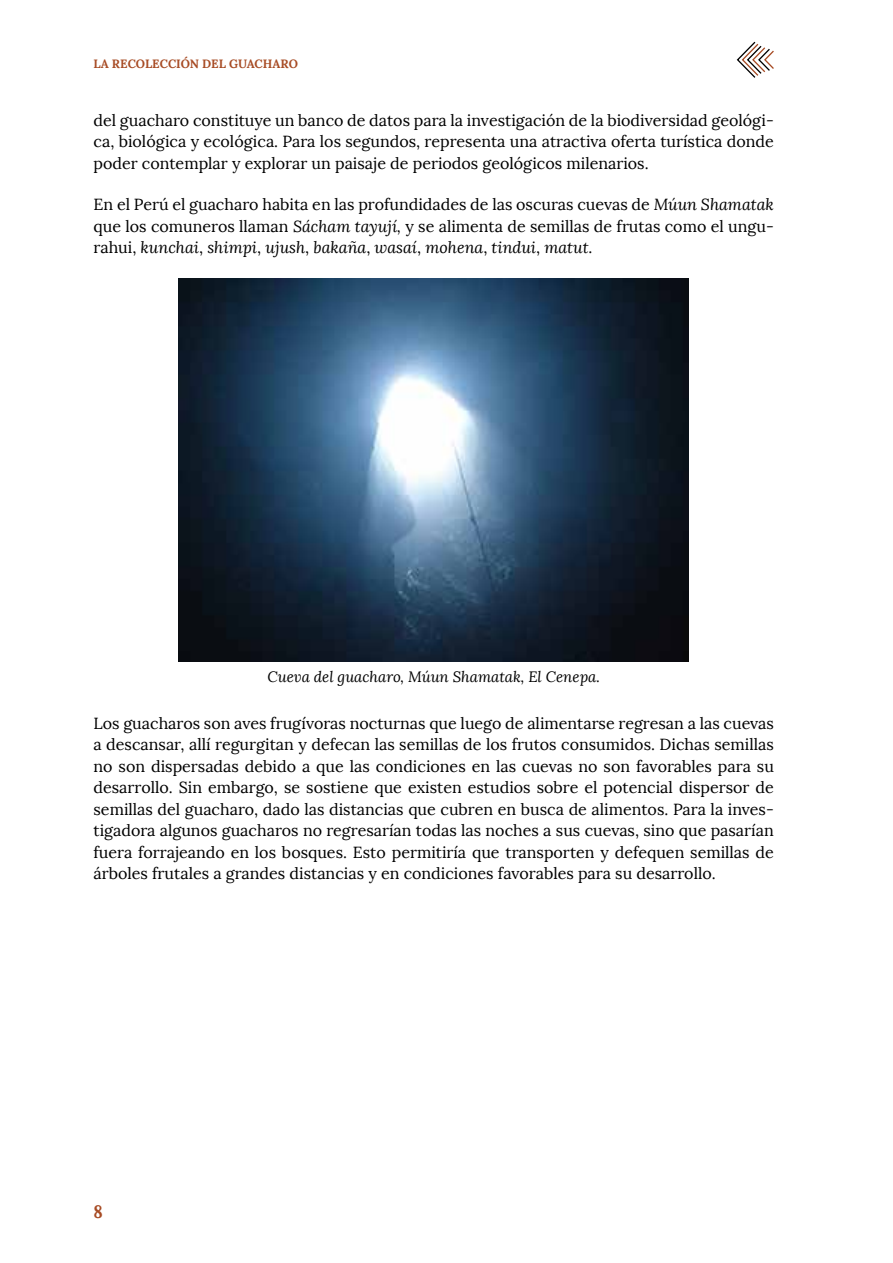
<style>
.page{position:relative;width:893px;height:1263px;background:#fff}
.page>*{position:absolute;margin:0;border:0;box-sizing:border-box;transform-origin:0 0}
.t1{font:700 18px "Lora";color:#a74b24;scale:.9 1}
.t2{font:16.05px/21.5px "Lora";color:#000;text-align:justify}
.t3{font:italic 15px "Lora";color:#000}
.t4{font:700 12px "Lora";color:#a74b24}
.s1{font-style:italic}
</style>
<div class="page">
<svg style="left:736px;top:41px;width:38px;height:37px"></svg>
<img style="left:179px;top:279px;width:510px;height:382px">
<p class="t4" style="left:94px;top:56px;width:206px">LA RECOLECCIÓN DEL GUACHARO</p>
<p class="t2" style="left:94px;top:109px;width:682px">del guacharo constituye un banco de datos para la investigación de la biodiversidad geológi&shy;ca, biológica y ecológica. Para los segundos, representa una atractiva oferta turística donde poder contemplar y explorar un paisaje de periodos geológicos milenarios.</p>
<p class="t2" style="left:94px;top:194px;width:682px">En el Perú el guacharo habita en las profundidades de las oscuras cuevas de <span class="s1">Múun Shamatak </span>que los comuneros llaman <span class="s1">Sácham tayují,</span> y se alimenta de semillas de frutas como el ungu&shy;rahui, <span class="s1">kunchai</span>, <span class="s1">shimpi</span>, <span class="s1">ujush</span>, <span class="s1">bakaña</span>, <span class="s1">wasaí</span>, <span class="s1">mohena</span>, <span class="s1">tindui</span>, <span class="s1">matut</span>.</p>
<p class="t3" style="left:267px;top:667px;width:334px">Cueva del guacharo, Múun Shamatak, El Cenepa.</p>
<p class="t2" style="left:94px;top:712px;width:682px">Los guacharos son aves frugívoras nocturnas que luego de alimentarse regresan a las cuevas a descansar, allí regurgitan y defecan las semillas de los frutos consumidos. Dichas semillas no son dispersadas debido a que las condiciones en las cuevas no son favorables para su desarrollo. Sin embargo, se sostiene que existen estudios sobre el potencial dispersor de semillas del guacharo, dado las distancias que cubren en busca de alimentos. Para la inves&shy;tigadora algunos guacharos no regresarían todas las noches a sus cuevas, sino que pasarían fuera forrajeando en los bosques. Esto permitiría que transporten y defequen semillas de árboles frutales a grandes distancias y en condiciones favorables para su desarrollo.</p>
<p class="t1" style="left:94px;top:1200px;width:12px">8</p>
</div>
